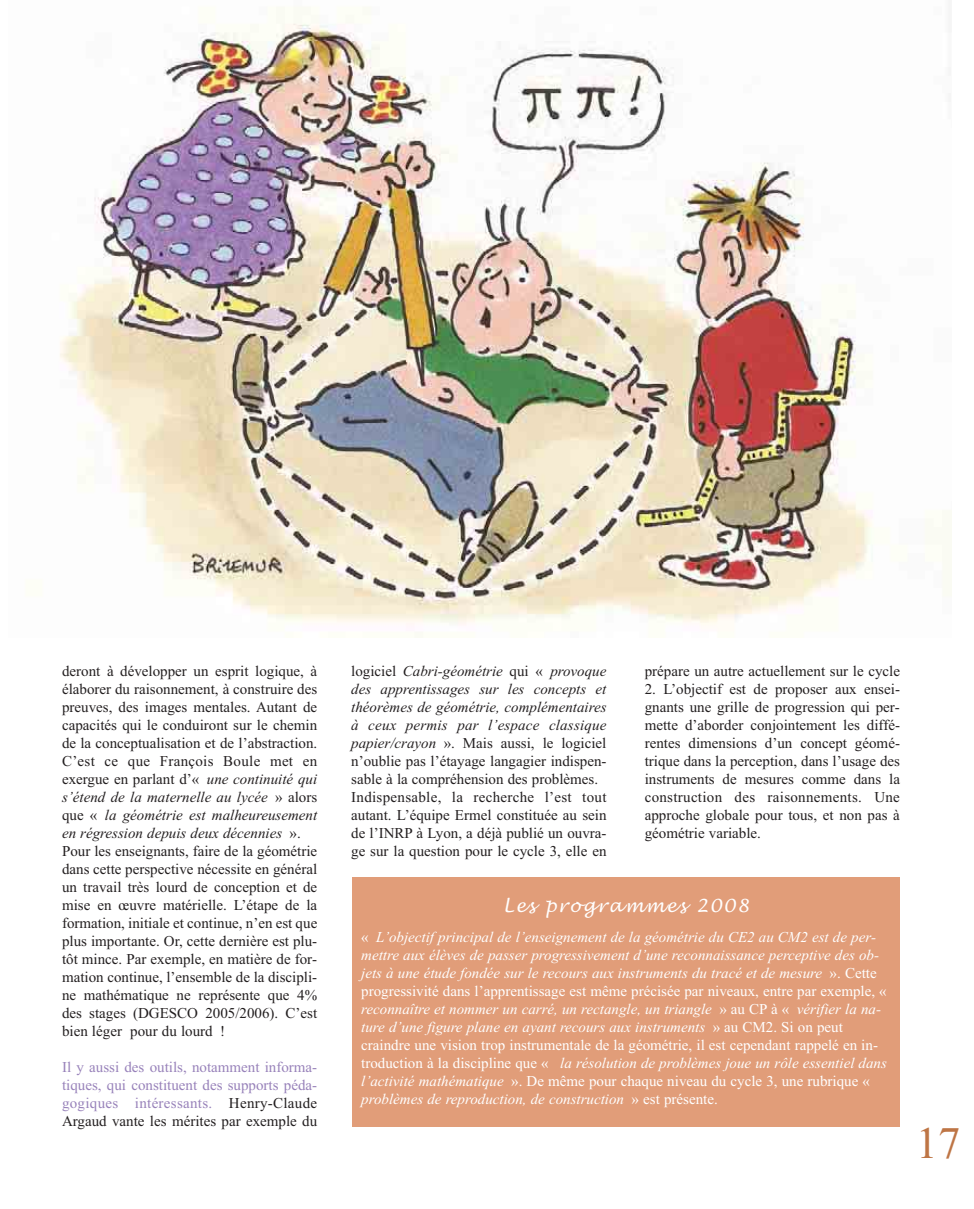
<style>
.page{position:relative;width:974px;height:1209px;background:#fff}
.page>*{position:absolute;margin:0;border:0;box-sizing:border-box;transform-origin:0 0}
.t1{font:45px "Times New Roman";color:#be7545}
.t2{font:italic 18px "Lucida Handwriting";letter-spacing:.09em;color:#fff}
.t3{font:15px/18px "Times New Roman";color:#231f20}
.t4{font:italic 15px/18px "Times New Roman";color:#fff}
.t5{font:15px/18px "Times New Roman";color:#9882ba;text-align:justify}
.s1{font-style:italic}
.s2{color:#231f20}
.s3{font-style:normal}
</style>
<div class="page">
<img style="left:60px;top:7px;width:891px;height:630px">
<div style="left:352px;top:877px;width:548px;height:249px;background:#e19d79"></div>
<p class="t3" style="left:62px;top:663px;width:257px">deront à développer un esprit logique, à élaborer du raisonnement, à construire des preuves, des images mentales. Autant de capacités qui le conduiront sur le chemin de la conceptualisation et de l’abstraction.<br>C’est ce que François Boule met en exergue en parlant d’« <span class="s1">une continuité qui s’étend de la maternelle au lycée</span> » alors que « <span class="s1">la géométrie est malheureusement en régression depuis deux décennies</span> ».<br>Pour les enseignants, faire de la géométrie dans cette perspective nécessite en général un travail très lourd de conception et de mise en œuvre matérielle. L’étape de la formation, initiale et continue, n’en est que plus importante. Or, cette dernière est plu&shy;tôt mince. Par exemple, en matière de for&shy;mation continue, l’ensemble de la discipli&shy;ne mathématique ne représente que 4% des stages (DGESCO 2005/2006). C’est bien léger pour du lourd !</p>
<p class="t5" style="left:62px;top:1059px;width:257px">Il y aussi des outils, notamment informa&shy;tiques, qui constituent des supports péda&shy;gogiques intéressants. <span class="s2">Henry-Claude Argaud vante les mérites par exemple du</span></p>
<p class="t3" style="left:351px;top:663px;width:257px">logiciel <span class="s1">Cabri-géométrie</span> qui « <span class="s1">provoque des apprentissages sur les concepts et théorèmes de géométrie, complémentaires à ceux permis par l’espace classique papier/crayon</span> ». Mais aussi, le logiciel n’oublie pas l’étayage langagier indispen&shy;sable à la compréhension des problèmes.<br>Indispensable, la recherche l’est tout autant. L’équipe Ermel constituée au sein de l’INRP à Lyon, a déjà publié un ouvra&shy;ge sur la question pour le cycle 3, elle en</p>
<p class="t3" style="left:645px;top:663px;width:257px">prépare un autre actuellement sur le cycle</p>
<p class="t3" style="left:645px;top:681px;width:257px;text-align:justify">2. L’objectif est de proposer aux ensei&shy;gnants une grille de progression qui per&shy;mette d’aborder conjointement les diffé&shy;rentes dimensions d’un concept géomé&shy;trique dans la perception, dans l’usage des instruments de mesures comme dans la construction des raisonnements. Une approche globale pour tous, et non pas à géométrie variable.</p>
<p class="t2" style="left:503px;top:896px;width:248px">Les programmes 2008</p>
<p class="t4" style="left:361px;top:929px;width:527px"><span class="s3">«</span> L’objectif principal de l’enseignement de la géométrie du CE2 au CM2 est de per&shy;mettre aux élèves de passer progressivement d’une reconnaissance perceptive des ob&shy;jets à une étude fondée sur le recours aux instruments du tracé et de mesure <span class="s3">». Cette progressivité dans l’apprentissage est même précisée par niveaux, entre par exemple, « </span>reconnaître et nommer un carré, un rectangle, un triangle <span class="s3">» au CP à «</span> vérifier la na&shy;ture d’une figure plane en ayant recours aux instruments <span class="s3">» au CM2. Si on peut craindre une vision trop instrumentale de la géométrie, il est cependant rappelé en in&shy;troduction à la discipline que «</span> la résolution de problèmes joue un rôle essentiel dans l’activité mathématique <span class="s3">». De même pour chaque niveau du cycle 3, une rubrique « </span>problèmes de reproduction, de construction <span class="s3">» est présente.</span></p>
<h1 class="t1" style="left:915px;top:1126px;width:46px">17</h1>
</div>
